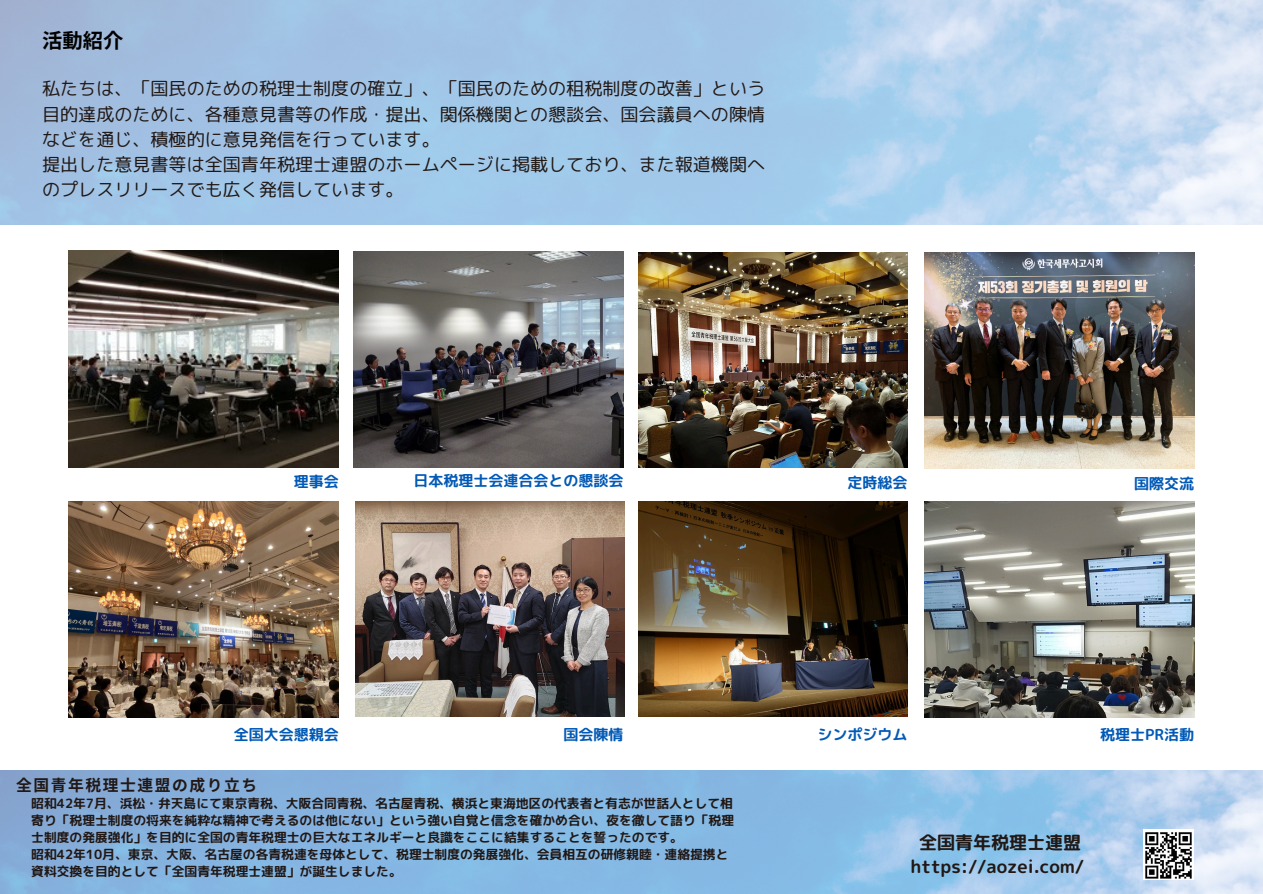
<style>
.page{position:relative;width:1263px;height:894px;background:#fff}
.page>*{position:absolute;margin:0;border:0;box-sizing:border-box;transform-origin:0 0}
.t1{font:700 20.25px "Noto Sans JP";color:#000}
.t2{font:18.15px/25.2px "rounded mplus 1 p regular";color:#211815}
.t3{font:18px/24.8px "rounded mplus 1 p bold";color:#211815;text-align:center}
.t4{font:700 15.75px "Noto Sans JP";letter-spacing:.1em;color:#211815}
.t5{font:15px "rounded mplus 1 p bold";color:#025ab6}
.t6{font:12.75px/17.1px "rounded mplus 1 p bold";color:#211815;text-align:justify}
</style>
<div class="page">
<img style="left:1143px;top:828px;width:51px;height:51px">
<img style="left:354px;top:251px;width:270px;height:216px">
<img style="left:639px;top:252px;width:268px;height:215px">
<img style="left:924px;top:252px;width:270px;height:216px">
<img style="left:69px;top:251px;width:270px;height:216px">
<img style="left:69px;top:501px;width:270px;height:216px">
<img style="left:355px;top:501px;width:269px;height:215px">
<img style="left:924px;top:501px;width:270px;height:216px">
<img style="left:639px;top:501px;width:268px;height:215px">
<p class="t1" style="left:42px;top:25px;width:83px">活動紹介</p>
<h5 class="t2" style="left:42px;top:76px;width:724px">私たちは、「国民のための税理士制度の確立」、「国民のための租税制度の改善」という目的達成のために、各種意見書等の作成・提出、関係機関との懇談会、国会議員への陳情などを通じ、積極的に意見発信を行っています。<br>提出した意見書等は全国青年税理士連盟のホームページに掲載しており、また報道機関へのプレスリリースでも広く発信しています。</h5>
<p class="t5" style="left:414px;top:470px;width:211px">日本税理士会連合会との懇談会</p>
<h5 class="t5" style="left:1134px;top:473px;width:61px">国際交流</h5>
<p class="t5" style="left:294px;top:471px;width:46px">理事会</p>
<h5 class="t5" style="left:848px;top:472px;width:61px">定時総会</h5>
<h5 class="t5" style="left:234px;top:724px;width:106px">全国大会懇親会</h5>
<p class="t5" style="left:818px;top:724px;width:91px">シンポジウム</p>
<h4 class="t5" style="left:1100px;top:724px;width:95px">税理士PR活動</h4>
<p class="t5" style="left:564px;top:724px;width:61px">国会陳情</p>
<p class="t4" style="left:16px;top:772px;width:243px">全国青年税理士連盟の成り立ち</p>
<h5 class="t6" style="left:31px;top:794px;width:704px">昭和42年7月、浜松・弁天島にて東京青税、大阪合同青税、名古屋青税、横浜と東海地区の代表者と有志が世話人として相寄り「税理士制度の将来を純粋な精神で考えるのは他にない」という強い自覚と信念を確かめ合い、夜を徹して語り「税理士制度の発展強化」を目的に全国の青年税理士の巨大なエネルギーと良識をここに結集することを誓ったのです。</h5>
<p class="t6" style="left:31px;top:845px;width:699px">昭和42年10月、東京、大阪、名古屋の各青税連を母体として、税理士制度の発展強化、会員相互の研修親睦・連絡提携と資料交換を目的として「全国青年税理士連盟」が誕生しました。</p>
<p class="t3" style="left:911px;top:829px;width:175px">全国青年税理士連盟https://aozei.com/</p>
</div>
